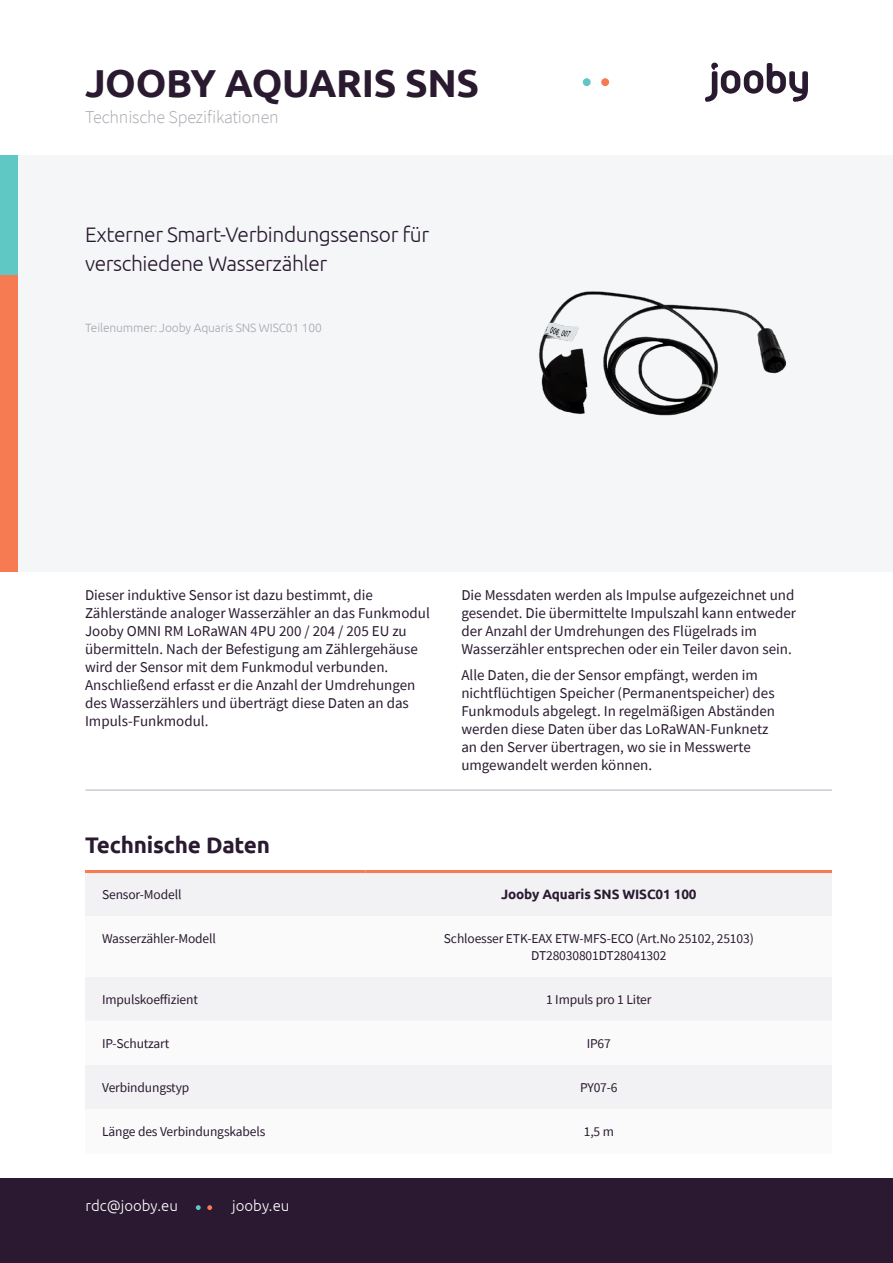
<style>
.page{position:relative;width:893px;height:1263px;background:#fff}
.page>*{position:absolute;margin:0;border:0;box-sizing:border-box;transform-origin:0 0}
.t1{font:700 39px "Ubuntu";letter-spacing:-.01em;color:#291a30}
.t2{font:700 22.5px "Ubuntu";letter-spacing:-.01em;color:#291a30}
.t3{font:300 21px/28.5px "Ubuntu";letter-spacing:-.02em;color:#291a30}
.t4{font:300 18px "Source Sans Pro";letter-spacing:-.01em;color:#a7a8af}
.Paragraph{font:15px/18px "Source Sans Pro";color:#291a30}
.t5{font:300 15px "Ubuntu";color:#fff}
.Table{font:13.5px/16.5px "Source Sans Pro";letter-spacing:-.01em;color:#291a30;text-align:center}
.Table-2{font:700 13.5px "Ubuntu";letter-spacing:-.01em;color:#291a30}
.t6{font:300 12px "Ubuntu";letter-spacing:-.01em;color:#a7a8af}
</style>
<div class="page">
<div style="left:0;top:1178px;width:893px;height:85px;background:#2a1931"></div>
<svg style="left:207px;top:1205px;width:5px;height:5px"></svg>
<svg style="left:196px;top:1205px;width:5px;height:5px"></svg>
<div style="left:0;top:155px;width:893px;height:417px;background:#f5f6f8"></div>
<div style="left:0;top:274px;width:17px;height:298px;background:#f67a52"></div>
<div style="left:0;top:155px;width:17px;height:119px;background:#5fc7c4"></div>
<svg style="left:705px;top:63px;width:103px;height:39px"></svg>
<div style="left:601px;top:78px;width:8px;height:8px;background:#f67a52;border-radius:50%"></div>
<div style="left:583px;top:78px;width:8px;height:8px;background:#5fc7c4;border-radius:50%"></div>
<div style="left:85px;top:873px;width:747px;height:43px;background:#f2f1f3"></div>
<svg style="left:85px;top:977px;width:747px;height:132px;fill:#f2f1f3"></svg>
<hr style="left:85px;top:870px;width:281px;height:3px;background:#f67a52">
<hr style="left:366px;top:870px;width:466px;height:3px;background:#f67a52">
<hr style="left:85px;top:789px;width:747px;height:2px;background:#c8ccd4">
<img style="left:539px;top:291px;width:248px;height:125px">
<p class="t1" style="left:85px;top:60px;width:396px">JOOBY AQUARIS SNS</p>
<h2 class="t4" style="left:85px;top:106px;width:195px">Technische Spezifikationen</h2>
<h2 class="t3" style="left:85px;top:220px;width:346px">Externer Smart-Verbindungssensor für verschiedene Wasserzähler</h2>
<h2 class="t6" style="left:85px;top:320px;width:238px">Teilenummer: Jooby Aquaris SNS WISC01 100</h2>
<p class="Paragraph" style="left:85px;top:586px;width:346px">Dieser induktive Sensor ist dazu bestimmt, die Zählerstände analoger Wasserzähler an das Funkmodul Jooby OMNI RM LoRaWAN 4PU 200 / 204 / 205 EU zu übermitteln. Nach der Befestigung am Zählergehäuse wird der Sensor mit dem Funkmodul verbunden.<br>Anschließend erfasst er die Anzahl der Umdrehungen des Wasserzählers und überträgt diese Daten an das Impuls-Funkmodul.</p>
<p class="Paragraph" style="left:461px;top:586px;width:336px">Die Messdaten werden als Impulse aufgezeichnet und gesendet. Die übermittelte Impulszahl kann entweder der Anzahl der Umdrehungen des Flügelrads im Wasserzähler entsprechen oder ein Teiler davon sein.</p>
<p class="Paragraph" style="left:461px;top:666px;width:315px">Alle Daten, die der Sensor empfängt, werden im nichtflüchtigen Speicher (Permanentspeicher) des Funkmoduls abgelegt. In regelmäßigen Abständen werden diese Daten über das LoRaWAN-Funknetz an den Server übertragen, wo sie in Messwerte umgewandelt werden können.</p>
<h2 class="t2" style="left:85px;top:831px;width:187px">Technische Daten</h2>
<p class="Table" style="left:102px;top:886px;width:81px">Sensor-Modell</p>
<p class="Table-2" style="left:501px;top:886px;width:197px">Jooby Aquaris SNS WISC01 100</p>
<p class="Table" style="left:102px;top:930px;width:115px">Wasserzähler-Modell</p>
<p class="Table" style="left:444px;top:930px;width:311px">Schloesser ETK-EAX ETW-MFS-ECO (Art.No 25102, 25103)<br>DT28030801DT28041302</p>
<p class="Table" style="left:102px;top:991px;width:97px">Impulskoeffizient</p>
<p class="Table" style="left:546px;top:991px;width:107px">1 Impuls pro 1 Liter</p>
<p class="Table" style="left:102px;top:1035px;width:69px">IP-Schutzart</p>
<p class="Table" style="left:587px;top:1035px;width:26px">IP67</p>
<p class="Table" style="left:102px;top:1079px;width:89px">Verbindungstyp</p>
<p class="Table" style="left:580px;top:1079px;width:39px">PY07-6</p>
<p class="Table" style="left:102px;top:1123px;width:165px">Länge des Verbindungskabels</p>
<p class="Table" style="left:584px;top:1123px;width:32px">1,5 m</p>
<p class="t5" style="left:85px;top:1197px;width:94px">rdc@jooby.eu</p>
<p class="t5" style="left:232px;top:1197px;width:59px">jooby.eu</p>
</div>
